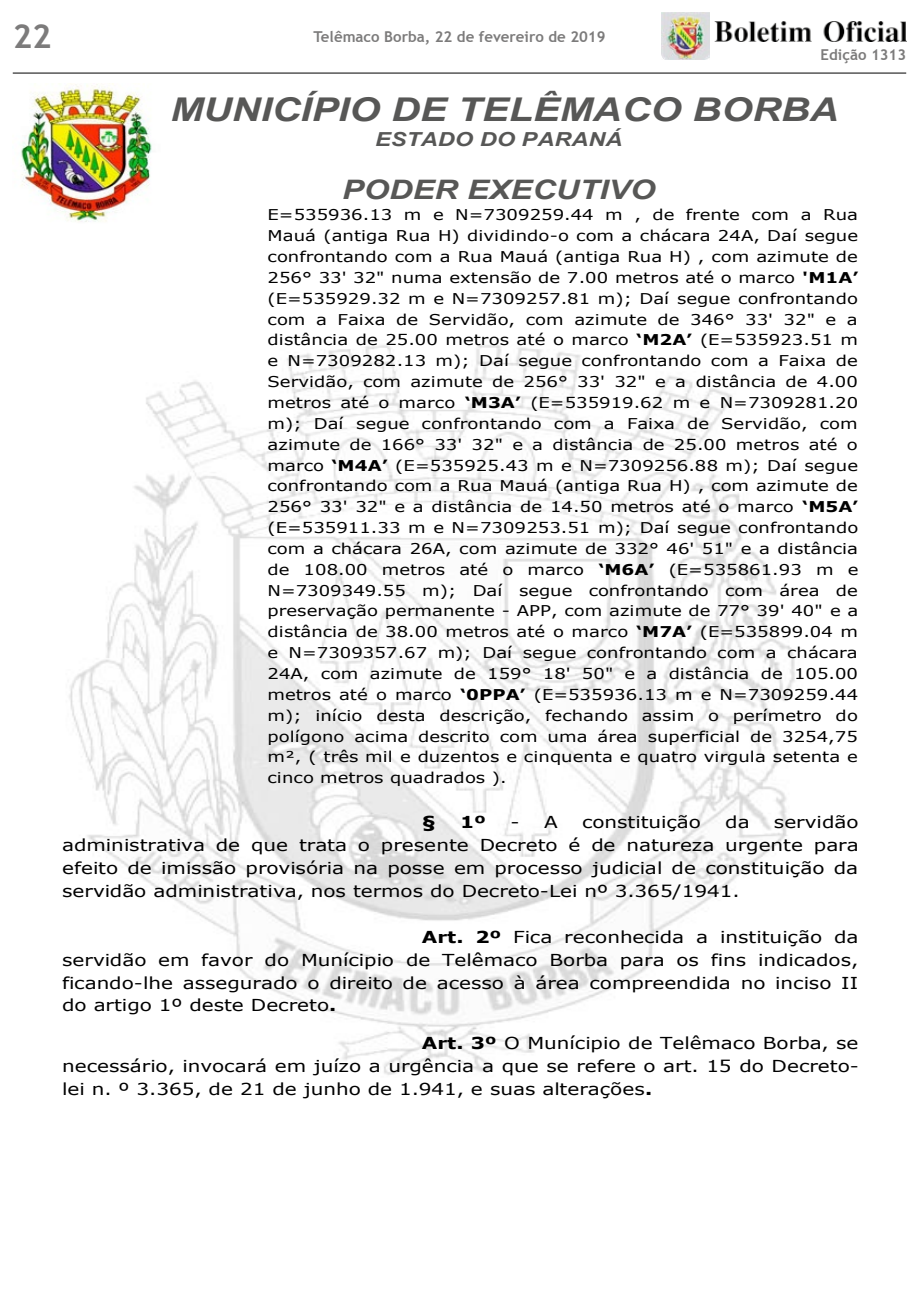
<style>
.page{position:relative;width:919px;height:1289px;background:#fff}
.page>*{position:absolute;margin:0;border:0;box-sizing:border-box;transform-origin:0 0}
.t1{font:700 33px "Trebuchet MS";color:#7c7b7b}
.t2{font:italic 700 32.7px "Arial";color:#575756;scale:1.22 1}
.t3{font:italic 700 26.85px "Arial";color:#575756;scale:1.22 1}
.t4{font:italic 700 19.35px "Arial";color:#575756;scale:1.22 1}
.t5{font:16.5px/23px "Verdana";color:#000;text-align:justify;scale:1.22 1}
.t6{font:700 16.5px "Verdana";color:#000;scale:1.22 1}
.t7{font:700 15px "Trebuchet MS";color:#7c7b7b}
.t8{font:14.85px/20.9px "Verdana";letter-spacing:.005em;color:#000;text-align:justify;scale:1.22 1}
.s1{font-weight:700}
</style>
<div class="page">
<img style="left:662px;top:13px;width:47px;height:47px">
<img style="left:714px;top:21px;width:192px;height:21px">
<hr style="left:13px;top:73px;width:893px;height:1px;background:#000">
<img style="left:21px;top:84px;width:131px;height:138px">
<img style="left:69px;top:345px;width:726px;height:730px">
<h1 class="t1" style="left:13px;top:16px;width:40px">22</h1>
<p class="t7" style="left:313px;top:27px;width:293px">Telêmaco Borba, 22 de fevereiro de 2019</p>
<p class="t7" style="left:820px;top:45px;width:87px">Edição 1313</p>
<h2 class="t2" style="left:170px;top:88px;width:549px">MUNICÍPIO DE TELÊMACO BORBA</h2>
<h3 class="t4" style="left:375px;top:126px;width:204px">ESTADO DO PARANÁ</h3>
<h3 class="t3" style="left:342px;top:172px;width:258px">PODER EXECUTIVO</h3>
<p class="t8" style="left:267px;top:204px;width:486px">E=535936.13 m e N=7309259.44 m , de frente com a Rua Mauá (antiga Rua H) dividindo-o com a chácara 24A, Daí segue confrontando com a Rua Mauá (antiga Rua H) , com azimute de 256° 33' 32" numa extensão de 7.00 metros até o marco <span class="s1">'M1A’ </span>(E=535929.32 m e N=7309257.81 m); Daí segue confrontando com a Faixa de Servidão, com azimute de 346° 33' 32" e a distância de 25.00 metros até o marco <span class="s1">‘M2A’</span> (E=535923.51 m e N=7309282.13 m); Daí segue confrontando com a Faixa de Servidão, com azimute de 256° 33' 32" e a distância de 4.00 metros até o marco <span class="s1">‘M3A’</span> (E=535919.62 m e N=7309281.20 m); Daí segue confrontando com a Faixa de Servidão, com azimute de 166° 33' 32" e a distância de 25.00 metros até o marco <span class="s1">‘M4A’</span> (E=535925.43 m e N=7309256.88 m); Daí segue confrontando com a Rua Mauá (antiga Rua H) , com azimute de 256° 33' 32" e a distância de 14.50 metros até o marco <span class="s1">‘M5A’ </span>(E=535911.33 m e N=7309253.51 m); Daí segue confrontando com a chácara 26A, com azimute de 332° 46' 51" e a distância de 108.00 metros até o marco <span class="s1">‘M6A’</span> (E=535861.93 m e N=7309349.55 m); Daí segue confrontando com área de preservação permanente - APP, com azimute de 77° 39' 40" e a distância de 38.00 metros até o marco <span class="s1">‘M7A’</span> (E=535899.04 m e N=7309357.67 m); Daí segue confrontando com a chácara 24A, com azimute de 159° 18' 50" e a distância de 105.00 metros até o marco <span class="s1">‘0PPA’</span> (E=535936.13 m e N=7309259.44 m); início desta descrição, fechando assim o perímetro do polígono acima descrito com uma área superficial de 3254,75 m², ( três mil e duzentos e cinquenta e quatro virgula setenta e cinco metros quadrados ).</p>
<p class="t6" style="left:422px;top:810px;width:13px">§</p>
<p class="t6" style="left:460px;top:810px;width:23px">1º</p>
<p class="t5" style="left:510px;top:810px;width:40px">- A</p>
<p class="t5" style="left:582px;top:810px;width:99px">constituição</p>
<p class="t5" style="left:725px;top:810px;width:22px">da</p>
<p class="t5" style="left:62px;top:810px;width:654px;text-indent:711px">servidão administrativa de que trata o presente Decreto é de natureza urgente para efeito de imissão provisória na posse em processo judicial de constituição da servidão administrativa, nos termos do Decreto-Lei nº 3.365/1941.</p>
<p class="t5" style="left:62px;top:925px;width:654px;text-indent:360px"><span class="s1">Art. 2º</span> Fica reconhecida a instituição da servidão em favor do Munícipio de Telêmaco Borba para os fins indicados, ficando-lhe assegurado o direito de acesso à área compreendida no inciso II do artigo 1º deste Decreto<span class="s1">.</span></p>
<p class="t5" style="left:62px;top:1031px;width:654px;text-indent:360px"><span class="s1">Art. 3º</span> O Munícipio de Telêmaco Borba, se necessário, invocará em juízo a urgência a que se refere o art. 15 do Decreto&shy;lei n. º 3.365, de 21 de junho de 1.941, e suas alterações<span class="s1">.</span></p>
</div>
